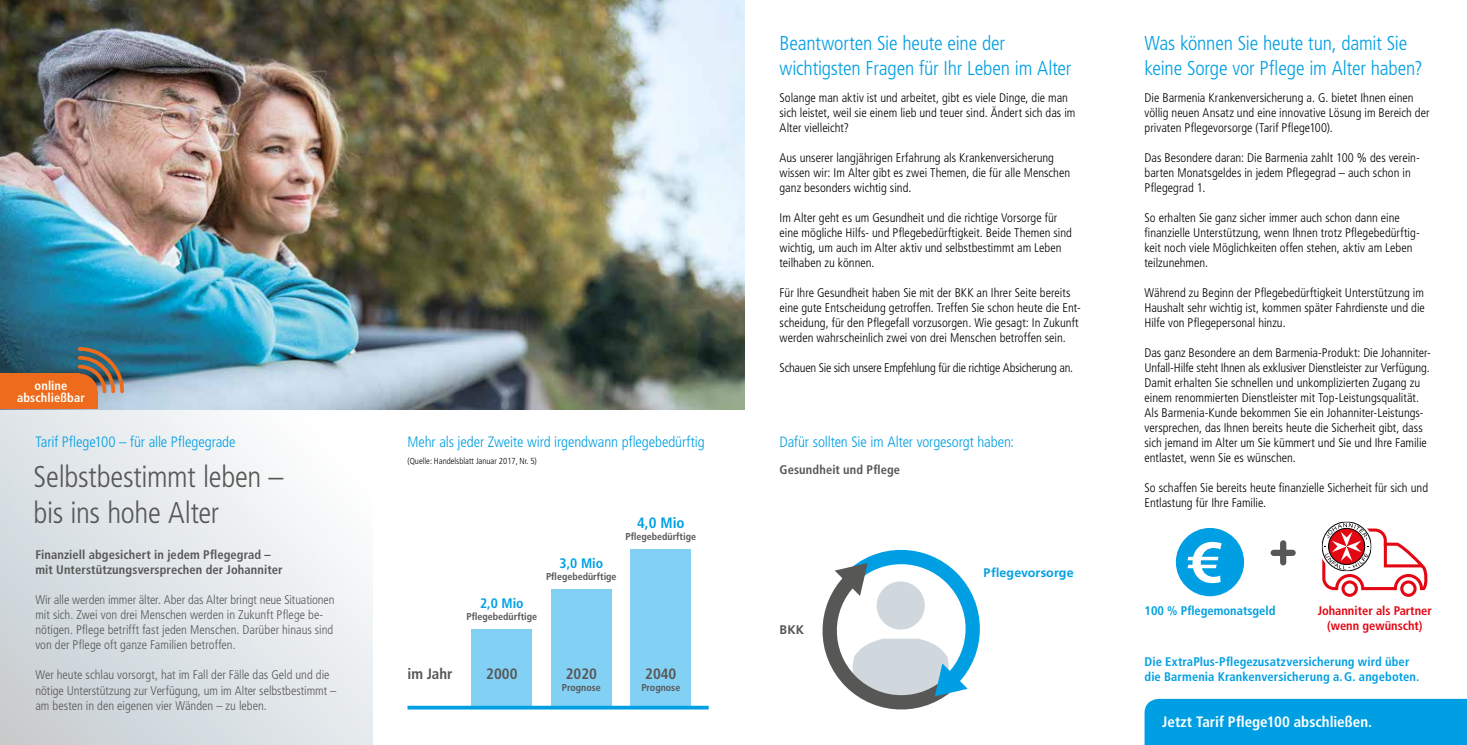
<style>
.page{position:relative;width:1467px;height:745px;background:#fff}
.page>*{position:absolute;margin:0;border:0;box-sizing:border-box;transform-origin:0 0}
.t1{font:700 57px "Frutiger LT Std";color:#fff}
.t2{font:300 condensed 30px/36px "Frutiger LT Std";letter-spacing:-.01em;color:#575756}
.t3{font:300 condensed 20px/24px "Frutiger LT Std";letter-spacing:-.01em;color:#009fe3}
.t4{font:300 condensed 15px "Frutiger LT Std";letter-spacing:-.005em;color:#009fe3}
.t5{font:700 condensed 15px "Frutiger LT Std";color:#fff}
.t6{font:700 condensed 15px "Frutiger LT Std";color:#575756}
.t7{font:700 condensed 15px "Frutiger LT Std";color:#009fe3}
.t8{font:700 condensed 13.75px "Frutiger LT Std";color:#009fe3}
.t9{font:300 condensed 12.5px/15px "Frutiger LT Std";color:#000}
.t10{font:300 condensed 12.5px/15px "Frutiger LT Std";color:#575756}
.t11{font:700 condensed 12.5px/15px "Frutiger LT Std";letter-spacing:.01em;color:#009fe3}
.t12{font:700 condensed 12.5px/15px "Frutiger LT Std";letter-spacing:.01em;color:#575756}
.t13{font:300 condensed 12.5px "Frutiger LT Std";letter-spacing:-.02em;color:#000}
.t14{font:700 condensed 12.5px/15px "Frutiger LT Std";color:#e30613;text-align:center}
.t15{font:700 condensed 12.5px/12.5px "Frutiger LT Std";letter-spacing:.01em;color:#fff;text-align:center}
.t16{font:700 12.5px "Frutiger LT Std";letter-spacing:.01em;color:#009fe3}
.t17{font:700 12.5px "Frutiger LT Std";color:#575756}
.t18{font:700 condensed 10px "Frutiger LT Std";color:#575756}
.t19{font:300 condensed 8.75px "Frutiger LT Std";color:#000}
</style>
<div class="page">
<svg style="left:0;top:409px;width:372px;height:335px"></svg>
<img style="left:0;top:0;width:744px;height:409px">
<div style="left:1144px;top:698px;width:323px;height:46px;background:#009fe3"></div>
<div style="left:472px;top:628px;width:60px;height:80px;background:#83d0f5"></div>
<div style="left:551px;top:588px;width:61px;height:120px;background:#83d0f5"></div>
<div style="left:631px;top:549px;width:60px;height:159px;background:#83d0f5"></div>
<svg style="left:407px;top:705px;width:302px;height:4px"></svg>
<div style="left:0;top:373px;width:80px;height:36px;background:#ed6b1a"></div>
<div style="left:0;top:391px;width:97px;height:18px;background:#ed6b1a"></div>
<svg style="left:76px;top:345px;width:50px;height:50px;background:#816f5d"></svg>
<div style="left:1280px;top:543px;width:6px;height:19px;background:#575756"></div>
<div style="left:1274px;top:549px;width:19px;height:6px;background:#575756"></div>
<div style="left:1341px;top:580px;width:17px;height:16px;border:3px solid #e30613;border-radius:50%"></div>
<div style="left:1400px;top:580px;width:17px;height:16px;border:3px solid #e30613;border-radius:50%"></div>
<svg style="left:1321px;top:521px;width:107px;height:70px"></svg>
<div style="left:1176px;top:527px;width:68px;height:69px;background:#009fe3;border-radius:50%"></div>
<svg style="left:822px;top:549px;width:158px;height:161px"></svg>
<p class="t15" style="left:17px;top:379px;width:69px">online abschließbar</p>
<p class="t4" style="left:35px;top:433px;width:202px">Tarif Pflege100 – für alle Pflegegrade</p>
<p class="t4" style="left:407px;top:433px;width:299px">Mehr als jeder Zweite wird irgendwann pflegebedürftig</p>
<p class="t19" style="left:407px;top:455px;width:131px">(Quelle: Handelsblatt Januar 2017, Nr. 5)</p>
<h2 class="t2" style="left:34px;top:459px;width:251px">Selbstbestimmt leben – bis ins hohe Alter</h2>
<p class="t12" style="left:35px;top:547px;width:249px">Finanziell abgesichert in jedem Pflegegrad – mit Unterstützungsversprechen der Johanniter</p>
<p class="t10" style="left:35px;top:592px;width:301px">Wir alle werden immer älter. Aber das Alter bringt neue Situationen mit sich. Zwei von drei Menschen werden in Zukunft Pflege be&shy;nötigen. Pflege betrifft fast jeden Menschen. Darüber hinaus sind von der Pflege oft ganze Familien betroffen.</p>
<p class="t10" style="left:35px;top:667px;width:302px">Wer heute schlau vorsorgt, hat im Fall der Fälle das Geld und die nötige Unterstützung zur Verfügung, um im Alter selbstbestimmt – am besten in den eigenen vier Wänden – zu leben.</p>
<p class="t7" style="left:637px;top:514px;width:49px">4,0 Mio</p>
<p class="t18" style="left:626px;top:530px;width:72px">Pflegebedürftige</p>
<p class="t8" style="left:560px;top:555px;width:45px">3,0 Mio</p>
<p class="t18" style="left:546px;top:570px;width:72px">Pflegebedürftige</p>
<p class="t8" style="left:480px;top:595px;width:45px">2,0 Mio</p>
<p class="t18" style="left:467px;top:610px;width:72px">Pflegebedürftige</p>
<p class="t6" style="left:407px;top:664px;width:46px">im Jahr</p>
<p class="t6" style="left:486px;top:664px;width:33px">2000</p>
<p class="t6" style="left:566px;top:664px;width:33px">2020</p>
<p class="t18" style="left:562px;top:681px;width:40px">Prognose</p>
<p class="t6" style="left:645px;top:664px;width:33px">2040</p>
<p class="t18" style="left:641px;top:681px;width:40px">Prognose</p>
<h3 class="t3" style="left:780px;top:32px;width:293px">Beantworten Sie heute eine der wichtigsten Fragen für Ihr Leben im Alter</h3>
<h3 class="t3" style="left:1144px;top:32px;width:280px">Was können Sie heute tun, damit Sie keine Sorge vor Pflege im Alter haben?</h3>
<p class="t9" style="left:780px;top:90px;width:297px">Solange man aktiv ist und arbeitet, gibt es viele Dinge, die man sich leistet, weil sie einem lieb und teuer sind. Ändert sich das im<br>Alter vielleicht?</p>
<p class="t9" style="left:780px;top:150px;width:292px">Aus unserer langjährigen Erfahrung als Krankenversicherung wissen wir: Im Alter gibt es zwei Themen, die für alle Menschen ganz besonders wichtig sind.</p>
<p class="t9" style="left:780px;top:210px;width:294px">Im Alter geht es um Gesundheit und die richtige Vorsorge für eine mögliche Hilfs- und Pflegebedürftigkeit. Beide Themen sind wichtig, um auch im Alter aktiv und selbstbestimmt am Leben teilhaben zu können.</p>
<p class="t9" style="left:780px;top:285px;width:303px">Für Ihre Gesundheit haben Sie mit der BKK an Ihrer Seite bereits eine gute Entscheidung getroffen. Treffen Sie schon heute die Ent&shy;scheidung, für den Pflegefall vorzusorgen. Wie gesagt: In Zukunft werden wahrscheinlich zwei von drei Menschen betroffen sein.</p>
<p class="t13" style="left:780px;top:360px;width:295px">Schauen Sie sich unsere Empfehlung für die richtige Absicherung an.</p>
<p class="t4" style="left:780px;top:433px;width:236px">Dafür sollten Sie im Alter vorgesorgt haben:</p>
<p class="t12" style="left:780px;top:462px;width:122px">Gesundheit und Pflege</p>
<p class="t17" style="left:780px;top:622px;width:26px">BKK</p>
<p class="t16" style="left:984px;top:565px;width:92px">Pflegevorsorge</p>
<p class="t9" style="left:1144px;top:90px;width:287px">Die Barmenia Krankenversicherung a. G. bietet Ihnen einen völlig neuen Ansatz und eine innovative Lösung im Bereich der privaten Pflegevorsorge (Tarif Pflege100).</p>
<p class="t9" style="left:1144px;top:150px;width:277px">Das Besondere daran: Die Barmenia zahlt 100 % des verein&shy;barten Monatsgeldes in jedem Pflegegrad – auch schon in<br>Pflegegrad 1.</p>
<p class="t9" style="left:1144px;top:210px;width:277px">So erhalten Sie ganz sicher immer auch schon dann eine finanzielle Unterstützung, wenn Ihnen trotz Pflegebedürftig&shy;keit noch viele Möglichkeiten offen stehen, aktiv am Leben teilzunehmen.</p>
<p class="t9" style="left:1144px;top:285px;width:282px;text-align:justify">Während zu Beginn der Pflegebedürftigkeit Unterstützung im Haushalt sehr wichtig ist, kommen später Fahrdienste und die Hilfe von Pflegepersonal hinzu.</p>
<p class="t9" style="left:1144px;top:345px;width:288px">Das ganz Besondere an dem Barmenia-Produkt: Die Johanniter-Unfall-Hilfe steht Ihnen als exklusiver Dienstleister zur Verfügung.<br>Damit erhalten Sie schnellen und unkomplizierten Zugang zu einem renommierten Dienstleister mit Top-Leistungsqualität.<br>Als Barmenia-Kunde bekommen Sie ein Johanniter-Leistungs&shy;versprechen, das Ihnen bereits heute die Sicherheit gibt, dass sich jemand im Alter um Sie kümmert und Sie und Ihre Familie entlastet, wenn Sie es wünschen.</p>
<p class="t9" style="left:1144px;top:480px;width:285px">So schaffen Sie bereits heute finanzielle Sicherheit für sich und<br>Entlastung für Ihre Familie.</p>
<h1 class="t1" style="left:1188px;top:528px;width:33px">€</h1>
<p class="t11" style="left:1144px;top:603px;width:132px">100 % Pflegemonatsgeld</p>
<p class="t14" style="left:1318px;top:603px;width:115px">Johanniter als Partner (wenn gewünscht)</p>
<p class="t11" style="left:1144px;top:654px;width:276px">Die ExtraPlus-Pflegezusatzversicherung wird über die Barmenia Krankenversicherung a.G. angeboten.</p>
<p class="t5" style="left:1162px;top:712px;width:211px">Jetzt Tarif Pflege100 abschließen.</p>
</div>
